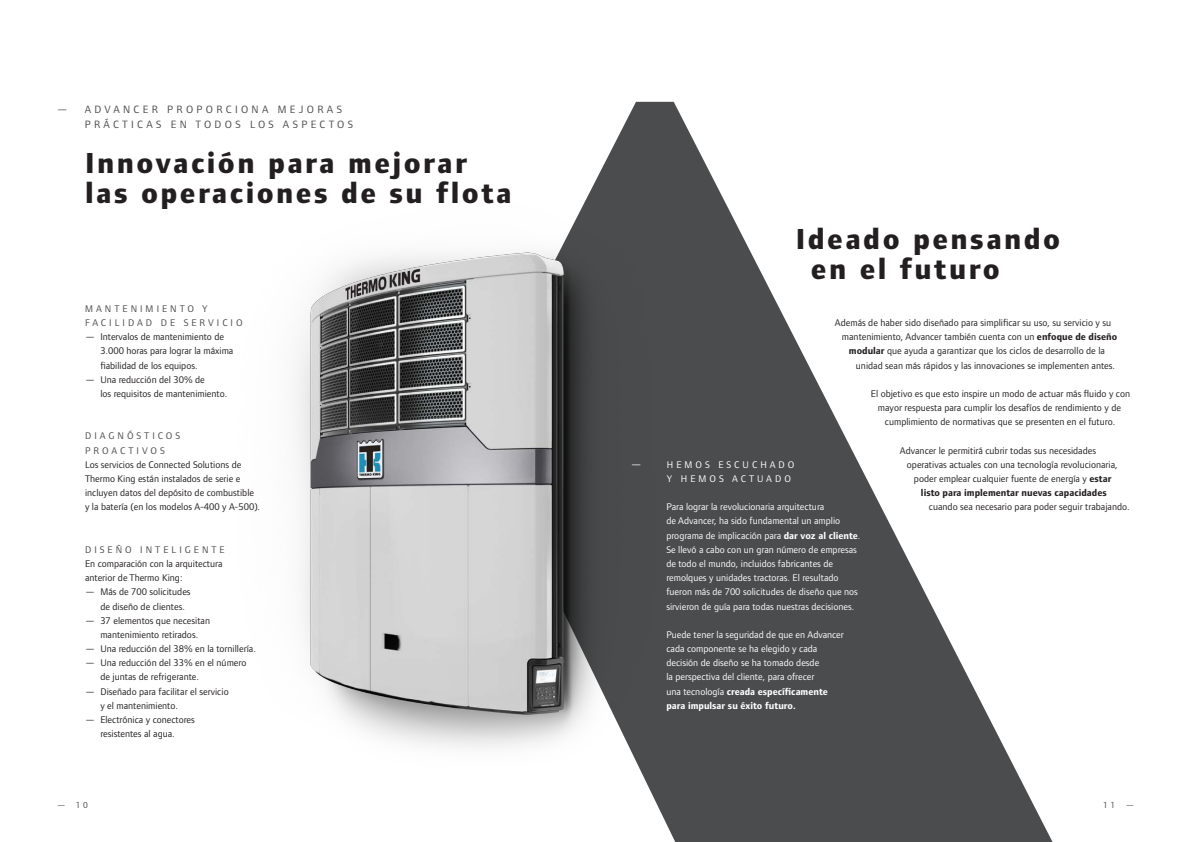
<style>
.page{position:relative;width:1191px;height:842px;background:#fff}
.page>*{position:absolute;margin:0;border:0;box-sizing:border-box;transform-origin:0 0}
.ADVANCER_Titel{font:800 30px/30px "Foundry Form Sans";letter-spacing:.08em;color:#231f20}
.ADVANCER_Titel_boven{font:11px/14.2px "Foundry Form Sans";letter-spacing:.3em;color:#4b4c4d}
.ADVANCER_Body{font:10px/14.2px "Foundry Form Sans";color:#231f20}
.ADVANCER_Body-2{font:10px/14.2px "Foundry Form Sans";color:#fff}
.ADVANCER_Tussen{font:10px/14.2px "Foundry Form Sans";letter-spacing:.3em;color:#4b4c4d}
.ADVANCER_Body-3{font:700 10px "Foundry Form Sans";color:#231f20}
.ADVANCER_Tussen-2{font:10px/14.2px "Foundry Form Sans";letter-spacing:.3em;color:#fff}
.t1{font:9px "Foundry Form Sans";color:#4b4c4d}
.s1{font-weight:700}
.s2{font-size:11px}
</style>
<div class="page">
<svg style="left:587px;top:102px;width:465px;height:740px"></svg>
<img style="left:295px;top:198px;width:414px;height:611px">
<p class="ADVANCER_Titel_boven" style="left:85px;top:103px;width:270px;text-indent:-28px">— ADVANCER PROPORCIONA MEJORAS<br>PRÁCTICAS EN TODOS LOS ASPECTOS</p>
<p class="ADVANCER_Titel" style="left:85px;top:148px;width:428px">Innovación para mejorar las operaciones de su flota</p>
<p class="ADVANCER_Tussen" style="left:85px;top:301px;width:159px">MANTENIMIENTO Y<br>FACILIDAD DE SERVICIO</p>
<p class="ADVANCER_Body" style="left:100px;top:330px;width:135px;text-indent:-15px">— Intervalos de mantenimiento de<br>3.000 horas para lograr la máxima fiabilidad de los equipos.</p>
<p class="ADVANCER_Body" style="left:100px;top:372px;width:128px;text-indent:-15px">— Una reducción del 30% de<br>los requisitos de mantenimiento.</p>
<p class="ADVANCER_Tussen" style="left:85px;top:429px;width:97px">DIAGNÓSTICOS<br>PROACTIVOS</p>
<p class="ADVANCER_Body" style="left:85px;top:457px;width:177px">Los servicios de Connected Solutions de Thermo King están instalados de serie e incluyen datos del depósito de combustible y la batería (en los modelos A-400 y A-500).</p>
<p class="ADVANCER_Tussen" style="left:85px;top:542px;width:141px">DISEÑO INTELIGENTE</p>
<p class="ADVANCER_Body" style="left:85px;top:556px;width:139px">En comparación con la arquitectura anterior de Thermo King:</p>
<p class="ADVANCER_Body" style="left:100px;top:585px;width:92px;text-indent:-15px">— Más de 700 solicitudes de diseño de clientes.</p>
<p class="ADVANCER_Body" style="left:85px;top:613px;width:126px;text-align:center">— 37 elementos que necesitan mantenimiento retirados.</p>
<p class="ADVANCER_Body" style="left:85px;top:642px;width:172px">— Una reducción del 38% en la tornillería.</p>
<p class="ADVANCER_Body" style="left:100px;top:656px;width:147px;text-indent:-15px">— Una reducción del 33% en el número de juntas de refrigerante.</p>
<p class="ADVANCER_Body" style="left:100px;top:684px;width:130px;text-indent:-15px">— Diseñado para facilitar el servicio y el mantenimiento.</p>
<p class="ADVANCER_Body" style="left:85px;top:712px;width:111px;text-align:center">— Electrónica y conectores resistentes al agua.</p>
<p class="ADVANCER_Titel" style="left:811px;top:225px;width:251px;text-indent:-15px">Ideado pensando en el futuro</p>
<p class="ADVANCER_Body" style="left:835px;top:316px;width:278px">Además de haber sido diseñado para simplificar su uso, su servicio y su</p>
<p class="ADVANCER_Body" style="left:842px;top:330px;width:277px">mantenimiento, Advancer también cuenta con un <span class="s1">enfoque de diseño</span></p>
<p class="ADVANCER_Body" style="left:849px;top:344px;width:257px"><span class="s1">modular</span> que ayuda a garantizar que los ciclos de desarrollo de la</p>
<p class="ADVANCER_Body" style="left:856px;top:358px;width:260px">unidad sean más rápidos y las innovaciones se implementen antes.</p>
<p class="ADVANCER_Body" style="left:871px;top:386px;width:261px;text-align:center">El objetivo es que esto inspire un modo de actuar más fluido y con mayor respuesta para cumplir los desafíos de rendimiento y de cumplimiento de normativas que se presenten en el futuro.</p>
<p class="ADVANCER_Body" style="left:900px;top:443px;width:198px">Advancer le permitirá cubrir todas sus necesidades</p>
<p class="ADVANCER_Body" style="left:907px;top:457px;width:212px">operativas actuales con una tecnología revolucionaria,</p>
<p class="ADVANCER_Body" style="left:914px;top:471px;width:199px">poder emplear cualquier fuente de energía y <span class="s1">estar</span></p>
<p class="ADVANCER_Body-3" style="left:921px;top:487px;width:187px">listo para implementar nuevas capacidades</p>
<p class="ADVANCER_Body" style="left:929px;top:500px;width:202px">cuando sea necesario para poder seguir trabajando.</p>
<p class="ADVANCER_Tussen-2" style="left:667px;top:457px;width:129px;text-indent:-36px"><span class="s2">—</span> HEMOS ESCUCHADO<br>Y HEMOS ACTUADO</p>
<p class="ADVANCER_Body-2" style="left:666px;top:500px;width:196px">Para lograr la revolucionaria arquitectura<br>de Advancer, ha sido fundamental un amplio programa de implicación para <span class="s1">dar voz al cliente</span>.<br>Se llevó a cabo con un gran número de empresas de todo el mundo, incluidos fabricantes de remolques y unidades tractoras. El resultado fueron más de 700 solicitudes de diseño que nos sirvieron de guía para todas nuestras decisiones.</p>
<p class="ADVANCER_Body-2" style="left:666px;top:627px;width:179px">Puede tener la seguridad de que en Advancer cada componente se ha elegido y cada decisión de diseño se ha tomado desde<br>la perspectiva del cliente, para ofrecer<br>una tecnología <span class="s1">creada específicamente para impulsar su éxito futuro.</span></p>
<p class="t1" style="left:57px;top:800px;width:33px">— 10</p>
<p class="t1" style="left:1103px;top:800px;width:33px">11 —</p>
</div>
